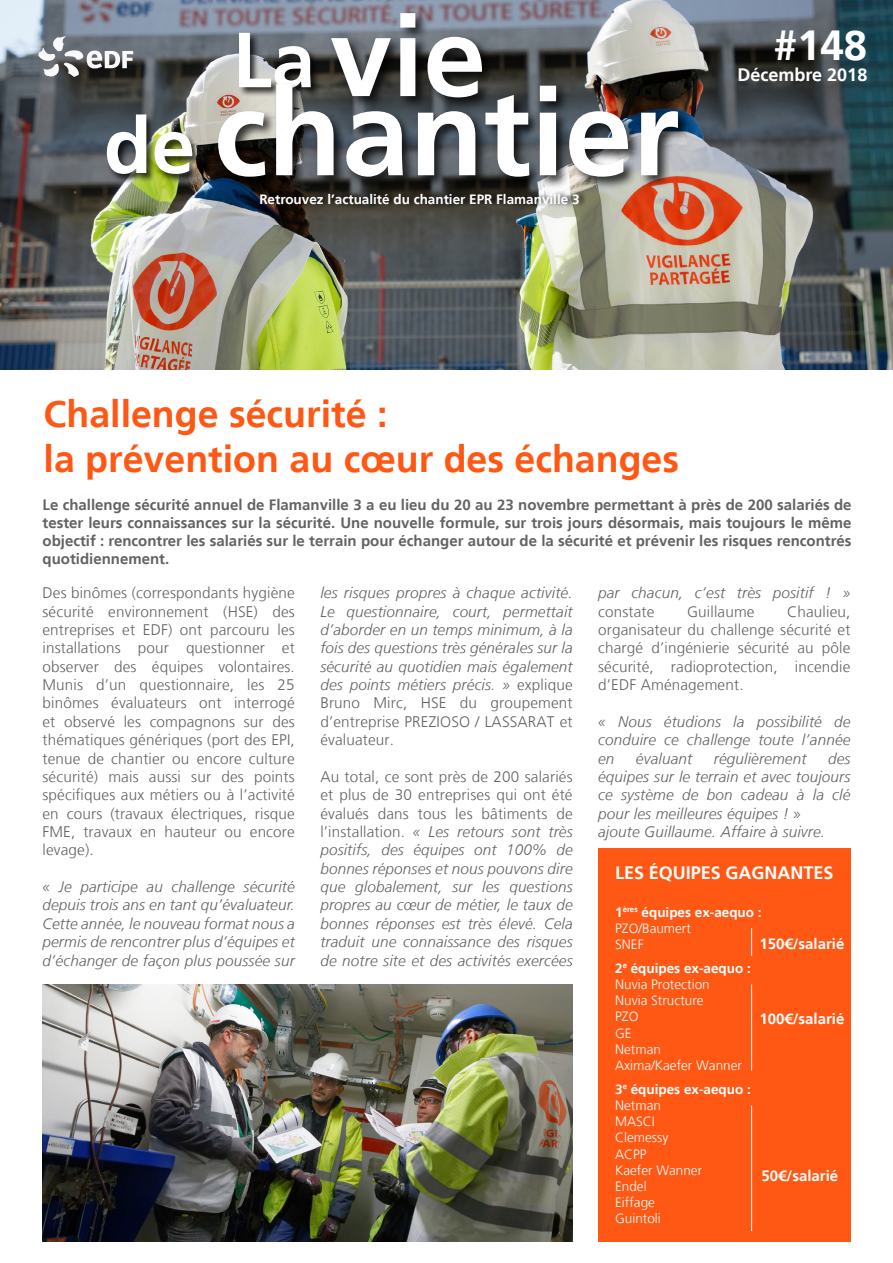
<style>
.page{position:relative;width:893px;height:1263px;background:#fff}
.page>*{position:absolute;margin:0;border:0;box-sizing:border-box;transform-origin:0 0}
.t1{font:700 121.5px "Frutiger";color:#fff}
.t2{font:700 112.5px "Frutiger";color:#fff}
.t3{font:700 78px "Frutiger";color:#fff}
.t4{font:700 42px "Frutiger";color:#fff}
.t5{font:700 37.5px/45px "Frutiger";color:#ff5814}
.t6{font:700 18px "Frutiger";color:#fff}
.t7{font:italic 300 15.3px/18.3px "Frutiger";letter-spacing:.01em;color:#646363;text-align:justify}
.t8{font:300 15.3px/18.3px "Frutiger";letter-spacing:.01em;color:#646363;text-align:justify}
.t9{font:700 15px/18px "Frutiger";color:#646363;text-align:justify}
.t10{font:700 15px "Frutiger";color:#fff}
.t11{font:300 13.5px/16.2px "Frutiger";color:#fff}
.t12{font:700 13.5px/16.2px "Frutiger";color:#fff}
.s1{font-style:normal}
.s2{font-weight:300}
.s3{font-weight:700}
</style>
<div class="page">
<img style="left:0;top:0;width:893px;height:370px">
<div style="left:238px;top:32px;width:83px;height:66px;background:#000;opacity:.75"></div>
<div style="left:106px;top:114px;width:96px;height:70px;background:#000;opacity:.75"></div>
<div style="left:330px;top:11px;width:166px;height:101px;background:#000;opacity:.75"></div>
<div style="left:216px;top:82px;width:476px;height:109px;background:#000;opacity:.75"></div>
<div style="left:260px;top:189px;width:328px;height:19px;background:#000;opacity:.75"></div>
<svg style="left:38px;top:36px;width:95px;height:41px"></svg>
<img style="left:43px;top:984px;width:530px;height:258px">
<div style="left:598px;top:848px;width:252px;height:394px;background:#ff5814"></div>
<svg style="left:751px;top:928px;width:1px;height:28px"></svg>
<hr style="left:751px;top:984px;width:1px;height:86px;background:#fff">
<hr style="left:751px;top:1106px;width:1px;height:125px;background:#fff">
<h3 class="t3" style="left:104px;top:100px;width:93px">de</h3>
<h2 class="t2" style="left:330px;top:-9px;width:158px">vie</h2>
<h3 class="t3" style="left:233px;top:14px;width:84px">La</h3>
<h1 class="t1" style="left:214px;top:62px;width:467px">chantier</h1>
<p class="t12" style="left:259px;top:191px;width:322px">Retrouvez l’actualité du chantier EPR Flamanville 3</p>
<h3 class="t4" style="left:774px;top:20px;width:95px">#148</h3>
<p class="t6" style="left:738px;top:64px;width:131px">Décembre 2018</p>
<h3 class="t5" style="left:44px;top:392px;width:637px">Challenge sécurité :<br>la prévention au cœur des échanges</h3>
<p class="t9" style="left:43px;top:496px;width:811px">Le challenge sécurité annuel de Flamanville 3 a eu lieu du 20 au 23 novembre permettant à près de 200 salariés de tester leurs connaissances sur la sécurité. Une nouvelle formule, sur trois jours désormais, mais toujours le même objectif : rencontrer les salariés sur le terrain pour échanger autour de la sécurité et prévenir les risques rencontrés quotidiennement.</p>
<p class="t8" style="left:43px;top:584px;width:254px">Des binômes (correspondants hygiène sécurité environnement (HSE) des entreprises et EDF) ont parcouru les installations pour questionner et observer des équipes volontaires.<br>Munis d’un questionnaire, les 25 binômes évaluateurs ont interrogé et observé les compagnons sur des thématiques génériques (port des EPI, tenue de chantier ou encore culture sécurité) mais aussi sur des points spécifiques aux métiers ou à l’activité en cours (travaux électriques, risque FME, travaux en hauteur ou encore levage).</p>
<p class="t7" style="left:43px;top:878px;width:254px">« Je participe au challenge sécurité depuis trois ans en tant qu’évaluateur.<br>Cette année, le nouveau format nous a permis de rencontrer plus d’équipes et d’échanger de façon plus poussée sur</p>
<p class="t7" style="left:320px;top:584px;width:254px">les risques propres à chaque activité.<br>Le questionnaire, court, permettait d’aborder en un temps minimum, à la fois des questions très générales sur la sécurité au quotidien mais également des points métiers précis. » <span class="s1">explique Bruno Mirc, HSE du groupement d’entreprise PREZIOSO / LASSARAT et évaluateur.</span></p>
<p class="t7" style="left:320px;top:768px;width:254px"><span class="s1">Au total, ce sont près de 200 salariés et plus de 30 entreprises qui ont été évalués dans tous les bâtiments de l’installation.</span> « Les retours sont très positifs, des équipes ont 100% de bonnes réponses et nous pouvons dire que globalement, sur les questions propres au cœur de métier, le taux de bonnes réponses est très élevé. Cela traduit une connaissance des risques de notre site et des activités exercées</p>
<p class="t7" style="left:598px;top:584px;width:254px">par chacun, c’est très positif ! »</p>
<p class="t8" style="left:598px;top:602px;width:58px">constate</p>
<p class="t8" style="left:687px;top:602px;width:69px">Guillaume</p>
<p class="t8" style="left:598px;top:602px;width:254px;text-indent:189px">Chaulieu, organisateur du challenge sécurité et chargé d’ingénierie sécurité au pôle sécurité, radioprotection, incendie d’EDF Aménagement.</p>
<p class="t7" style="left:598px;top:713px;width:254px">« Nous étudions la possibilité de conduire ce challenge toute l’année en</p>
<p class="t7" style="left:598px;top:749px;width:254px;text-align:left;text-indent:230px">des équipes sur le terrain et avec toujours ce système de bon cadeau à la clé pour les meilleures équipes ! »<br>ajoute Guillaume. Affaire à suivre.</p>
<p class="t7" style="left:636px;top:749px;width:58px">évaluant</p>
<p class="t7" style="left:714px;top:749px;width:94px">régulièrement</p>
<p class="t6" style="left:615px;top:862px;width:220px">LES ÉQUIPES GAGNANTES</p>
<p class="t12" style="left:615px;top:904px;width:148px">1<sup>ères</sup> équipes ex-aequo :<br><span class="s2">PZO/Baumert<br>SNEF</span></p>
<p class="t11" style="left:615px;top:960px;width:137px"><span class="s3">2</span><sup>e</sup> <span class="s3">équipes ex-aequo :<br></span>Nuvia Protection<br>Nuvia Structure<br>PZO<br>GE<br>Netman<br>Axima/Kaefer Wanner</p>
<p class="t11" style="left:615px;top:1081px;width:137px"><span class="s3">3</span><sup>e</sup> <span class="s3">équipes ex-aequo :<br></span>Netman<br>MASCI<br>Clemessy<br>ACPP<br>Kaefer Wanner<br>Endel<br>Eiffage<br>Guintoli</p>
<p class="t10" style="left:759px;top:935px;width:87px">150€/salarié</p>
<p class="t10" style="left:759px;top:1010px;width:87px">100€/salarié</p>
<p class="t10" style="left:761px;top:1167px;width:78px">50€/salarié</p>
</div>
